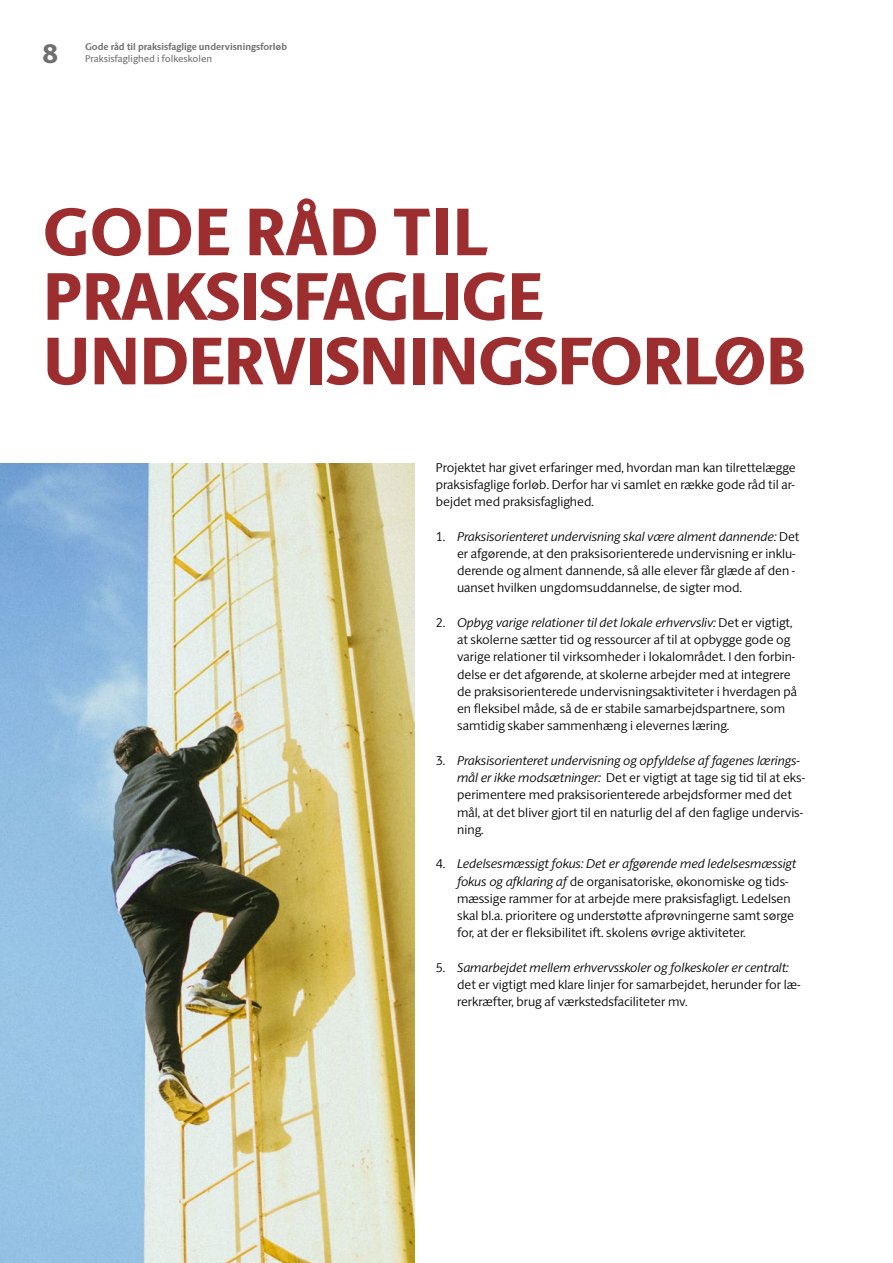
<style>
.page{position:relative;width:893px;height:1263px;background:#fff}
.page>*{position:absolute;margin:0;border:0;box-sizing:border-box;transform-origin:0 0}
.t1{font:800 67.5px/64.5px "ID Sans";letter-spacing:-.02em;color:#9c2e30}
.t2{font:800 27px "ID Sans";color:#6f6f6f}
.t3{font:300 12.75px/17.2px "ID Sans";color:#000}
.t4{font:700 9.75px "ID Sans";color:#6f6f6f}
.t5{font:9.75px "ID Sans";color:#6f6f6f}
.s1{font-style:italic}
</style>
<div class="page">
<img style="left:0;top:463px;width:415px;height:800px">
<h2 class="t2" style="left:43px;top:37px;width:17px">8</h2>
<p class="t4" style="left:85px;top:41px;width:204px">Gode råd til praksisfaglige undervisningsforløb</p>
<p class="t5" style="left:85px;top:53px;width:129px">Praksisfaglighed i folkeskolen</p>
<h1 class="t1" style="left:43px;top:200px;width:765px">GODE RÅD TIL<br>PRAKSISFAGLIGE<br>UNDERVISNINGSFORLØB</h1>
<p class="t3" style="left:436px;top:458px;width:361px;text-align:justify">Projektet har givet erfaringer med, hvordan man kan tilrettelægge praksisfaglige forløb. Derfor har vi samlet en række gode råd til ar&shy;bejdet med praksisfaglighed.</p>
<p class="t3" style="left:457px;top:527px;width:344px;text-indent:-21px">1. <span class="s1">Praksisorienteret undervisning skal være alment dannende:</span> Det er afgørende, at den praksisorienterede undervisning er inklu&shy;derende og alment dannende, så alle elever får glæde af den - uanset hvilken ungdomsuddannelse, de sigter mod.</p>
<p class="t3" style="left:457px;top:614px;width:341px;text-indent:-21px">2. <span class="s1">Opbyg varige relationer til det lokale erhvervsliv:</span> Det er vigtigt, at skolerne sætter tid og ressourcer af til at opbygge gode og varige relationer til virksomheder i lokalområdet. I den forbin&shy;delse er det afgørende, at skolerne arbejder med at integrere de praksisorienterede undervisningsaktiviteter i hverdagen på en fleksibel måde, så de er stabile samarbejdspartnere, som samtidig skaber sammenhæng i elevernes læring.</p>
<p class="t3" style="left:457px;top:752px;width:350px;text-indent:-21px">3. <span class="s1">Praksisorienteret undervisning og opfyldelse af fagenes lærings&shy;mål er ikke modsætninger:</span> Det er vigtigt at tage sig tid til at eks&shy;perimentere med praksisorienterede arbejdsformer med det mål, at det bliver gjort til en naturlig del af den faglige undervis&shy;ning.</p>
<p class="t3" style="left:457px;top:855px;width:341px;text-indent:-21px">4. <span class="s1">Ledelsesmæssigt fokus: Det er afgørende med ledelsesmæssigt fokus og afklaring af</span> de organisatoriske, økonomiske og tids&shy;mæssige rammer for at arbejde mere praksisfagligt. Ledelsen skal bl.a. prioritere og understøtte afprøvningerne samt sørge for, at der er fleksibilitet ift. skolens øvrige aktiviteter.</p>
<p class="t3" style="left:457px;top:959px;width:345px;text-indent:-21px">5. <span class="s1">Samarbejdet mellem erhvervsskoler og folkeskoler er centralt: </span>det er vigtigt med klare linjer for samarbejdet, herunder for læ&shy;rerkræfter, brug af værkstedsfaciliteter mv.</p>
</div>
